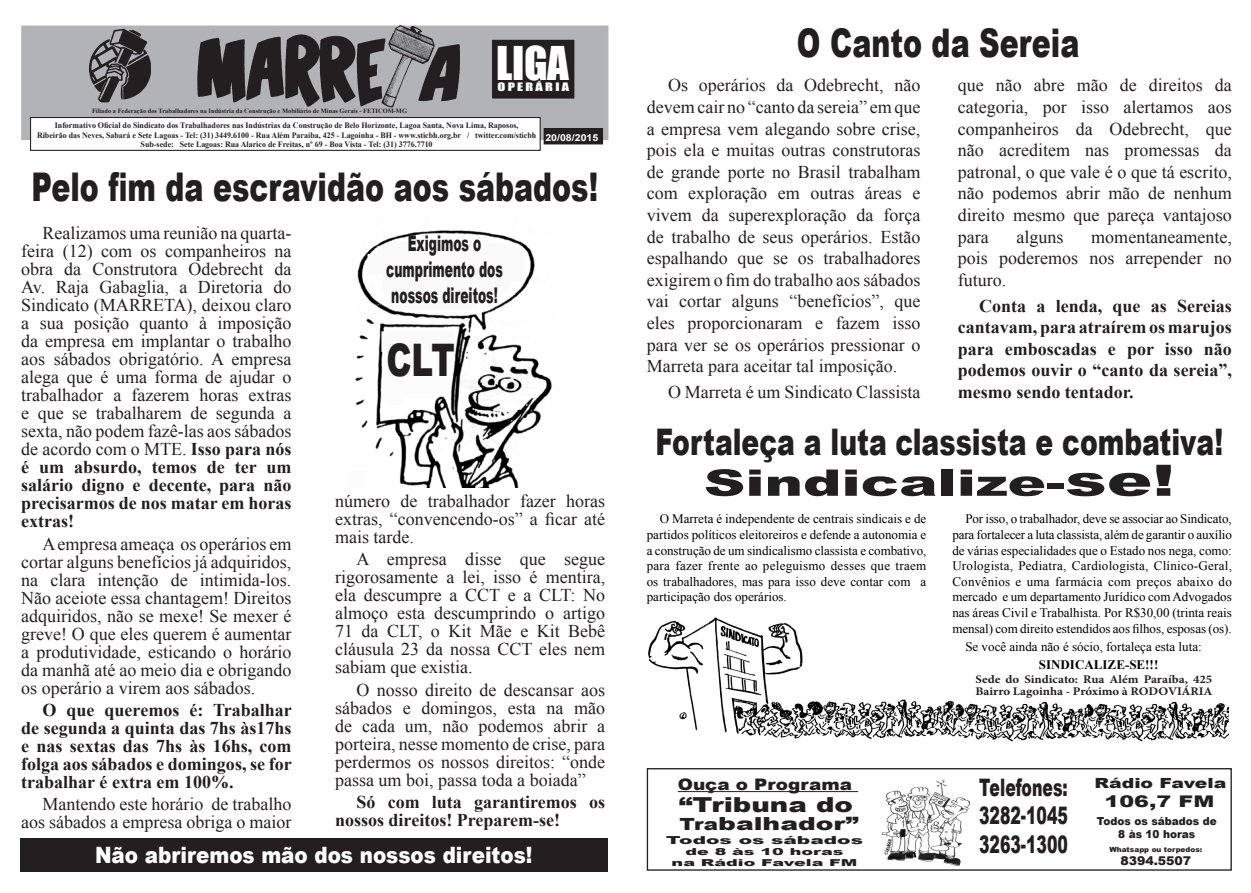
<style>
.page{position:relative;width:1251px;height:893px;background:#fff}
.page>*{position:absolute;margin:0;border:0;box-sizing:border-box;transform-origin:0 0}
.t1{font:900 44.85px "Arial";color:#231f20;scale:.72 1}
.t2{font:42.75px "Impact";color:#fff}
.t3{font:900 39.6px "Arial";color:#231f20;scale:.72 1}
.t4{font:900 36.6px "Arial";color:#231f20;scale:.73 1}
.t5{font:900 36.6px "Arial";color:#231f20;scale:1.57 1}
.t6{font:900 24.15px "Arial";color:#231f20;scale:.65 1}
.t7{font:900 22.5px "Arial";color:#fff;scale:.88 1}
.t8{font:900 21.6px/26px "Arial";color:#231f20;text-align:center;scale:.57 1}
.t9{font:900 20.7px "Arial";color:#231f20;scale:1.34 1}
.t10{font:18px/18px "Times New Roman";color:#231f20;text-align:justify}
.t11{font:700 18px/18px "Times New Roman";color:#231f20;text-align:justify}
.t12{font:900 18px "Arial";color:#231f20;scale:1.48 1}
.t13{font:900 16.05px "Arial";color:#231f20;scale:1.38 1}
.t14{font:900 15.9px "Arial";color:#231f20;scale:1.15 1}
.t15{font:900 13.95px "Arial";color:#231f20;scale:1.35 1}
.t16{font:13.05px/15.6px "Times New Roman";color:#000;text-align:justify}
.t17{font:700 13.05px "Times New Roman";color:#000}
.t18{font:900 12.15px "Arial";color:#231f20}
.t19{font:700 11.7px/11.7px "Minion Pro";color:#231f20;scale:1.1 1}
.t20{font:900 10.95px/13.2px "Arial";color:#231f20;text-align:center;scale:.95 1}
.t21{font:900 10.95px "Arial";color:#231f20;scale:1.83 1}
.t22{font:10.65px "Impact";letter-spacing:.16em;color:#fff;scale:1.35 1}
.t23{font:900 9.6px/11.6px "Arial";color:#231f20;text-align:center;scale:1.83 1}
.t24{font:700 9.6px "Arial";color:#fff;scale:1.1 1}
.t25{font:700 8.25px/9.1px "Times New Roman";color:#231f20;text-align:center}
.t26{font:900 7.05px "Arial";color:#231f20}
.t27{font:700 6.45px "Times New Roman";color:#231f20}
.s1{font-weight:700}
.s2{font-size:43.35px}
.s3{font-size:16.8px}
</style>
<div class="page">
<div style="left:21px;top:26px;width:587px;height:114px;background:#b2b3b7;border:1px solid #b2b3b7"></div>
<div style="left:544px;top:129px;width:58px;height:15px;background:#231f20"></div>
<div style="left:543px;top:128px;width:60px;height:16px;border:1px solid #231f20"></div>
<img style="left:195px;top:26px;width:264px;height:82px">
<img style="left:89px;top:27px;width:62px;height:76px">
<div style="left:492px;top:40px;width:81px;height:58px;background:#231f20"></div>
<div style="left:492px;top:40px;width:82px;height:59px;border:1px solid #231f20"></div>
<div style="left:31px;top:118px;width:509px;height:32px;background:#fff"></div>
<div style="left:30px;top:117px;width:510px;height:34px;border:1px solid #231f20"></div>
<img style="left:355px;top:230px;width:197px;height:258px">
<div style="left:20px;top:838px;width:587px;height:34px;background:#231f20"></div>
<hr style="left:677px;top:791px;width:180px;height:1px;background:#231f20">
<div style="left:646px;top:768px;width:585px;height:103px;border:1px solid #231f20"></div>
<img style="left:881px;top:779px;width:89px;height:86px">
<img style="left:648px;top:617px;width:580px;height:125px">
<p class="t2" style="left:496px;top:30px;width:74px">LIGA</p>
<p class="t22" style="left:497px;top:79px;width:55px">OPERÁRIA</p>
<p class="t25" style="left:37px;top:121px;width:500px">Informativo Oficial do Sindicato dos Trabalhadores nas Indústrias da Construção de Belo Horizonte, Lagoa Santa, Nova Lima, Raposos,<br>Ribeirão das Neves, Sabará e Sete Lagoas - Tel: (31) 3449.6100 - Rua Além Paraíba, 425 - Lagoinha - BH - www.sticbh.org.br / twitter.com/sticbh<br>Sub-sede: Sete Lagoas: Rua Alarico de Freitas, nº 69 - Boa Vista - Tel: (31) 3776.7710</p>
<p class="t24" style="left:545px;top:131px;width:50px">20/08/2015</p>
<p class="t27" style="left:92px;top:107px;width:316px">Filiado a Federação dos Trabalhadores na Indústria da Construção e Mobiliário de Minas Gerais - FETICOM-MG</p>
<p class="t3" style="left:32px;top:159px;width:788px">Pelo fim da escravidão aos sábados!</p>
<p class="t10" style="left:21px;top:224px;width:272px;text-indent:21px">Realizamos uma reunião na quarta&shy;feira (12) com os companheiros na obra da Construtora Odebrecht da Av. Raja Gabaglia, a Diretoria do Sindicato (MARRETA), deixou claro a sua posição quanto à imposição da empresa em implantar o trabalho aos sábados obrigatório. A empresa alega que é uma forma de ajudar o trabalhador a fazerem horas extras e que se trabalharem de segunda a sexta, não podem fazê-las aos sábados de acordo com o MTE. <span class="s1">Isso para nós é um absurdo, temos de ter um salário digno e decente, para não precisarmos de nos matar em horas extras!</span></p>
<p class="t10" style="left:21px;top:534px;width:272px;text-indent:21px">A empresa ameaça os operários em cortar alguns benefícios já adquiridos, na clara intenção de intimida-los.<br>Não aceiote essa chantagem! Direitos adquiridos, não se mexe! Se mexer é greve! O que eles querem é aumentar a produtividade, esticando o horário da manhã até ao meio dia e obrigando os operário a virem aos sábados.</p>
<p class="t11" style="left:21px;top:700px;width:272px;text-indent:21px">O que queremos é: Trabalhar de segunda a quinta das 7hs às17hs e nas sextas das 7hs às 16hs, com folga aos sábados e domingos, se for trabalhar é extra em 100%.</p>
<p class="t10" style="left:21px;top:795px;width:272px;text-align:right">Mantendo este horário de trabalho aos sábados a empresa obriga o maior</p>
<p class="t8" style="left:386px;top:229px;width:206px">Exigimos o cumprimento dos nossos direitos!</p>
<p class="t1" style="left:386px;top:327px;width:97px">CLT</p>
<p class="t10" style="left:335px;top:492px;width:272px">número de trabalhador fazer horas extras, “convencendo-os” a ficar até mais tarde.</p>
<p class="t10" style="left:335px;top:550px;width:272px;text-indent:21px">A empresa disse que segue rigorosamente a lei, isso é mentira, ela descumpre a CCT e a CLT: No almoço esta descumprindo o artigo 71 da CLT, o Kit Mãe e Kit Bebê cláusula 23 da nossa CCT eles nem sabiam que existia.</p>
<p class="t10" style="left:335px;top:680px;width:272px;text-indent:21px">O nosso direito de descansar aos sábados e domingos, esta na mão de cada um, não podemos abrir a porteira, nesse momento de crise, para perdermos os nossos direitos: “onde passa um boi, passa toda a boiada”</p>
<p class="t11" style="left:335px;top:792px;width:272px;text-indent:21px">Só com luta garantiremos os nossos direitos! Preparem-se!</p>
<p class="t7" style="left:95px;top:839px;width:498px">Não abriremos mão dos nossos direitos!</p>
<p class="t3" style="left:796px;top:14px;width:394px">O Canto da Sereia</p>
<p class="t10" style="left:646px;top:74px;width:275px;line-height:21.6px;text-indent:21px">Os operários da Odebrecht, não devem cair no “canto da sereia” em que a empresa vem alegando sobre crise, pois ela e muitas outras construtoras de grande porte no Brasil trabalham com exploração em outras áreas e vivem da superexploração da força de trabalho de seus operários. Estão espalhando que se os trabalhadores exigirem o fim do trabalho aos sábados vai cortar alguns “benefícios”, que eles proporcionaram e fazem isso para ver se os operários pressionar o Marreta para aceitar tal imposição.</p>
<p class="t10" style="left:668px;top:383px;width:254px">O Marreta é um Sindicato Classista</p>
<p class="t10" style="left:957px;top:74px;width:275px;line-height:21.6px">que não abre mão de direitos da categoria, por isso alertamos aos companheiros da Odebrecht, que não acreditem nas promessas da patronal, o que vale é o que tá escrito, não podemos abrir mão de nenhum direito mesmo que pareça vantajoso para</p>
<p class="t10" style="left:1016px;top:227px;width:48px">alguns</p>
<p class="t10" style="left:957px;top:225px;width:275px;line-height:21.6px;text-indent:133px">momentaneamente, pois poderemos nos arrepender no futuro.</p>
<p class="t11" style="left:957px;top:294px;width:275px;line-height:21.6px;text-indent:21px">Conta a lenda, que as Sereias cantavam, para atraírem os marujos para emboscadas e por isso não podemos ouvir o “canto da sereia”, mesmo sendo tentador.</p>
<p class="t4" style="left:655px;top:416px;width:779px">Fortaleça a luta classista e combativa!</p>
<p class="t5" style="left:703px;top:456px;width:301px">Sindicalize-<span class="s2">se!</span></p>
<p class="t16" style="left:646px;top:511px;width:281px;text-indent:13px">O Marreta é independente de centrais sindicais e de partidos políticos eleitoreiros e defende a autonomia e a construção de um sindicalismo classista e combativo, para fazer frente ao peleguismo desses que traem os trabalhadores, mas para isso deve contar com a participação dos operários.</p>
<p class="t16" style="left:952px;top:511px;width:281px;text-indent:13px">Por isso, o trabalhador, deve se associar ao Sindicato, para fortalecer a luta classista, além de garantir o auxílio de várias especialidades que o Estado nos nega, como:<br>Urologista, Pediatra, Cardiologista, Clínico-Geral, Convênios e uma farmácia com preços abaixo do mercado e um departamento Jurídico com Advogados nas áreas Civil e Trabalhista. Por R$30,00 (trinta reais mensal) com direito estendidos aos filhos, esposas (os).</p>
<p class="t16" style="left:965px;top:638px;width:238px">Se você ainda não é sócio, fortaleça esta luta:</p>
<p class="t17" style="left:1038px;top:656px;width:121px">SINDICALIZE-SE!!!</p>
<p class="t19" style="left:975px;top:673px;width:217px">Sede do Sindicato: Rua Além Paraíba, 425<br>Bairro Lagoinha - Próximo à RODOVIÁRIA</p>
<p class="t6" style="left:979px;top:769px;width:138px">Telefones:</p>
<p class="t6" style="left:978px;top:798px;width:138px">3282-1045</p>
<p class="t6" style="left:978px;top:827px;width:138px">3263-1300</p>
<p class="t15" style="left:1094px;top:773px;width:99px">Rádio Favela</p>
<p class="t14" style="left:677px;top:772px;width:153px">Ouça o Programa</p>
<p class="t9" style="left:678px;top:789px;width:132px">“Tribuna do</p>
<p class="t12" style="left:679px;top:810px;width:122px"><span class="s3">Tra</span>balhador”</p>
<p class="t20" style="left:1096px;top:814px;width:128px">Todos os sábados de<br>8 às 10 horas</p>
<p class="t26" style="left:1109px;top:844px;width:94px">Whatsapp ou torpedos:</p>
<p class="t18" style="left:1120px;top:851px;width:72px">8394.5507</p>
<p class="t13" style="left:1104px;top:790px;width:81px">106,7 FM</p>
<p class="t21" style="left:666px;top:832px;width:109px">Todos os sábados</p>
<p class="t23" style="left:671px;top:845px;width:103px">de 8 às 10 horas<br>na Rádio Favela FM</p>
</div>
